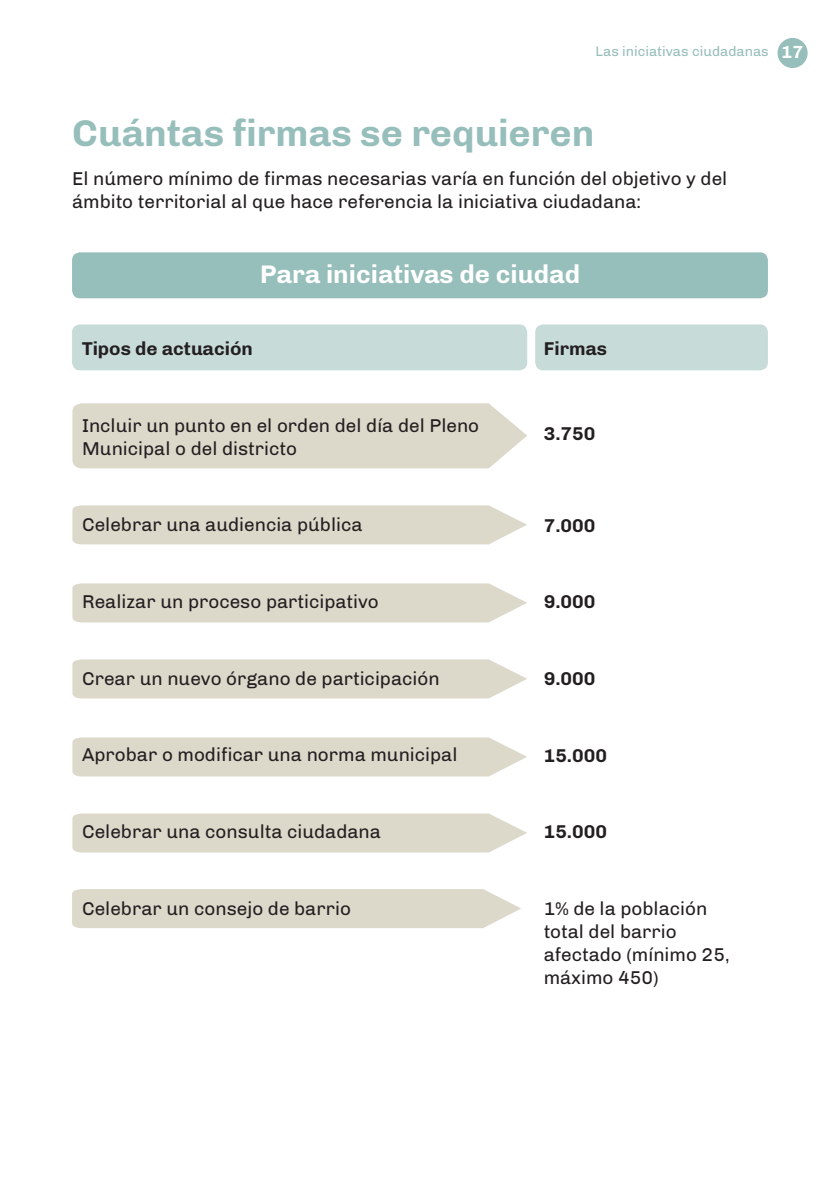
<style>
.page{position:relative;width:840px;height:1191px;background:#fff}
.page>*{position:absolute;margin:0;border:0;box-sizing:border-box;transform-origin:0 0}
.t1{font:700 38px "Chivo";color:#96beba}
.t2{font:700 26px "Chivo";color:#fff}
.t3{font:19px/22.8px "Chivo";color:#231f20}
.t4{font:700 19px "Chivo";color:#231f20}
.t5{font:14px "Chivo";color:#96beba}
.s1{font-weight:700;font-size:18px;color:#fff}
</style>
<div class="page">
<div style="left:777px;top:38px;width:30px;height:30px;background:#96beba;border-radius:50%"></div>
<div style="left:72px;top:324px;width:455px;height:46px;background:#c7dbd9;border-radius:8px"></div>
<div style="left:535px;top:324px;width:232px;height:46px;background:#c7dbd9;border-radius:8px"></div>
<div style="left:72px;top:737px;width:455px;height:39px;background:#dcd8ca"></div>
<div style="left:72px;top:889px;width:449px;height:39px;background:#dcd8ca"></div>
<div style="left:72px;top:813px;width:455px;height:39px;background:#dcd8ca"></div>
<div style="left:72px;top:659px;width:455px;height:39px;background:#dcd8ca"></div>
<div style="left:72px;top:583px;width:455px;height:39px;background:#dcd8ca"></div>
<div style="left:72px;top:505px;width:455px;height:39px;background:#dcd8ca"></div>
<div style="left:72px;top:403px;width:455px;height:65px;background:#dcd8ca"></div>
<div style="left:72px;top:252px;width:695px;height:46px;background:#96beba;border-radius:8px"></div>
<p class="t5" style="left:595px;top:43px;width:209px">Las iniciativas ciudadanas <span class="s1">17</span></p>
<h1 class="t1" style="left:72px;top:110px;width:523px">Cuántas firmas se requieren</h1>
<p class="t3" style="left:72px;top:168px;width:656px">El número mínimo de firmas necesarias varía en función del objetivo y del ámbito territorial al que hace referencia la iniciativa ciudadana:</p>
<h2 class="t2" style="left:260px;top:259px;width:321px">Para iniciativas de ciudad</h2>
<p class="t4" style="left:82px;top:337px;width:172px">Tipos de actuación</p>
<p class="t4" style="left:543px;top:337px;width:65px">Firmas</p>
<p class="t3" style="left:82px;top:414px;width:398px">Incluir un punto en el orden del día del Pleno<br>Municipal o del districto</p>
<p class="t4" style="left:543px;top:422px;width:53px">3.750</p>
<p class="t3" style="left:82px;top:513px;width:282px">Celebrar una audiencia pública</p>
<p class="t4" style="left:543px;top:514px;width:53px">7.000</p>
<p class="t3" style="left:82px;top:590px;width:298px">Realizar un proceso participativo</p>
<p class="t4" style="left:543px;top:590px;width:53px">9.000</p>
<p class="t3" style="left:82px;top:667px;width:359px">Crear un nuevo órgano de participación</p>
<p class="t4" style="left:543px;top:667px;width:53px">9.000</p>
<p class="t3" style="left:82px;top:743px;width:377px">Aprobar o modificar una norma municipal</p>
<p class="t4" style="left:543px;top:744px;width:65px">15.000</p>
<p class="t3" style="left:82px;top:820px;width:300px">Celebrar una consulta ciudadana</p>
<p class="t4" style="left:543px;top:820px;width:65px">15.000</p>
<p class="t3" style="left:82px;top:897px;width:270px">Celebrar un consejo de barrio</p>
<p class="t3" style="left:543px;top:897px;width:187px">1% de la población total del barrio afectado (mínimo 25, máximo 450)</p>
</div>
